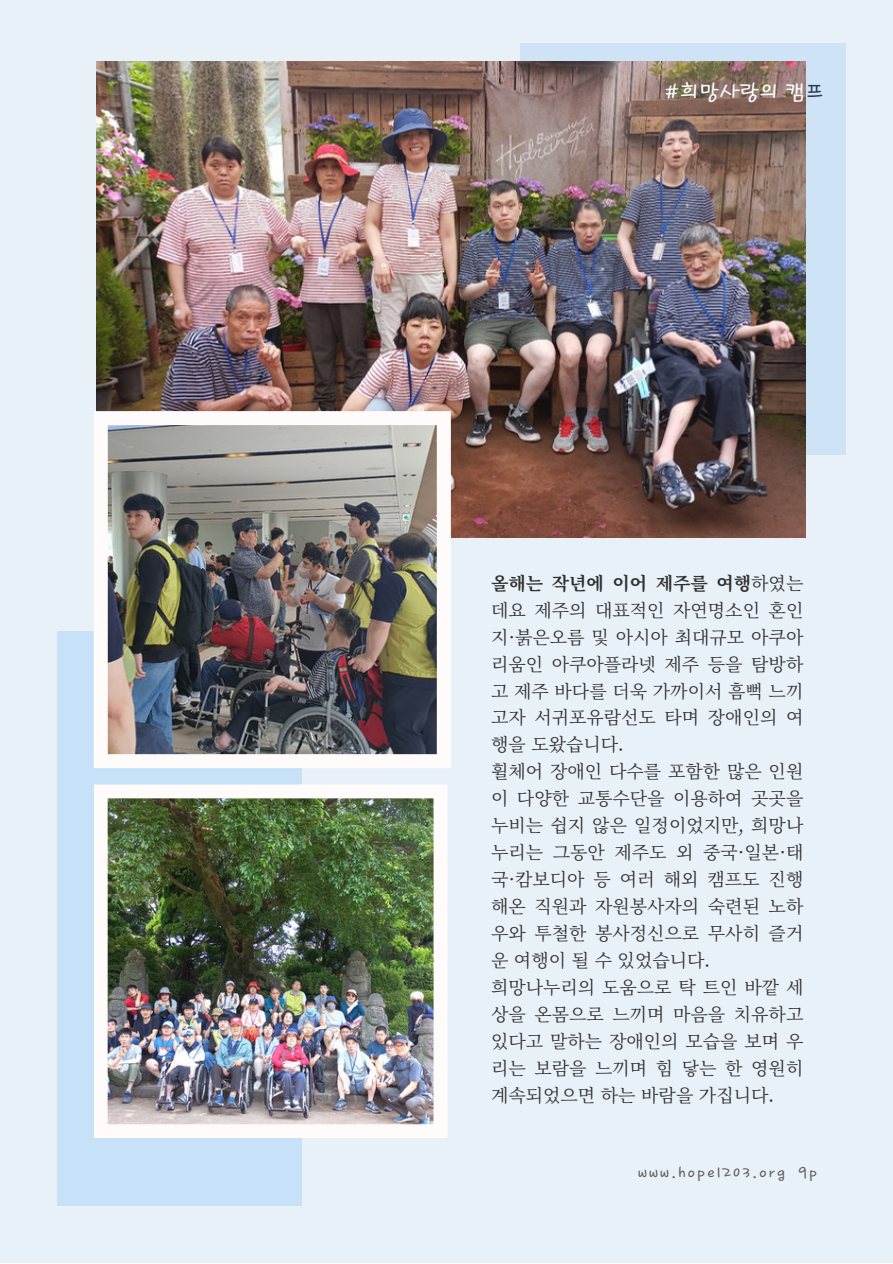
<style>
.page{position:relative;width:893px;height:1264px;background:#fff}
.page>*{position:absolute;margin:0;border:0;box-sizing:border-box;transform-origin:0 0}
.t1{font:22.5px "TDTD Letter From OTF";color:#fff}
.t2{font:18px/27px "Source Han Serif KR";color:#303030;text-align:justify}
.t3{font:16.5px "TDTD Letter From OTF";letter-spacing:.1em;color:#5d5d5d}
.s1{color:#2b3b52}
.s2{font-weight:700}
</style>
<div class="page">
<div style="left:0;top:0;width:892px;height:1262px;background:#e8f1f8"></div>
<div style="left:520px;top:43px;width:326px;height:412px;background:#cfe3f6"></div>
<img style="left:96px;top:62px;width:709px;height:475px">
<div style="left:57px;top:631px;width:245px;height:574px;background:#c6e1f8"></div>
<img style="left:94px;top:411px;width:357px;height:357px">
<img style="left:94px;top:784px;width:353px;height:354px">
<p class="t1" style="left:664px;top:80px;width:162px">#희망사랑의 캠<span class="s1">프</span></p>
<p class="t2" style="left:491px;top:568px;width:314px"><span class="s2">올해는 작년에 이어 제주를 여행</span>하였는 데요 제주의 대표적인 자연명소인 혼인 지·붉은오름 및 아시아 최대규모 아쿠아 리움인 아쿠아플라넷 제주 등을 탐방하 고 제주 바다를 더욱 가까이서 흠뻑 느끼 고자 서귀포유람선도 타며 장애인의 여 행을 도왔습니다.</p>
<p class="t2" style="left:491px;top:757px;width:314px">휠체어 장애인 다수를 포함한 많은 인원 이 다양한 교통수단을 이용하여 곳곳을 누비는 쉽지 않은 일정이었지만, 희망나 누리는 그동안 제주도 외 중국· 일본· 태 국·캄보디아 등 여러 해외 캠프도 진행 해온 직원과 자원봉사자의 숙련된 노하 우와 투철한 봉사정신으로 무사히 즐거 운 여행이 될 수 있었습니다.</p>
<p class="t2" style="left:491px;top:973px;width:314px">희망나누리의 도움으로 탁 트인 바깥 세 상을 온몸으로 느끼며 마음을 치유하고 있다고 말하는 장애인의 모습을 보며 우 리는 보람을 느끼며 힘 닿는 한 영원히 계속되었으면 하는 바람을 가집니다.</p>
<p class="t3" style="left:637px;top:1163px;width:181px">www.hope1203.org 9p</p>
</div>
